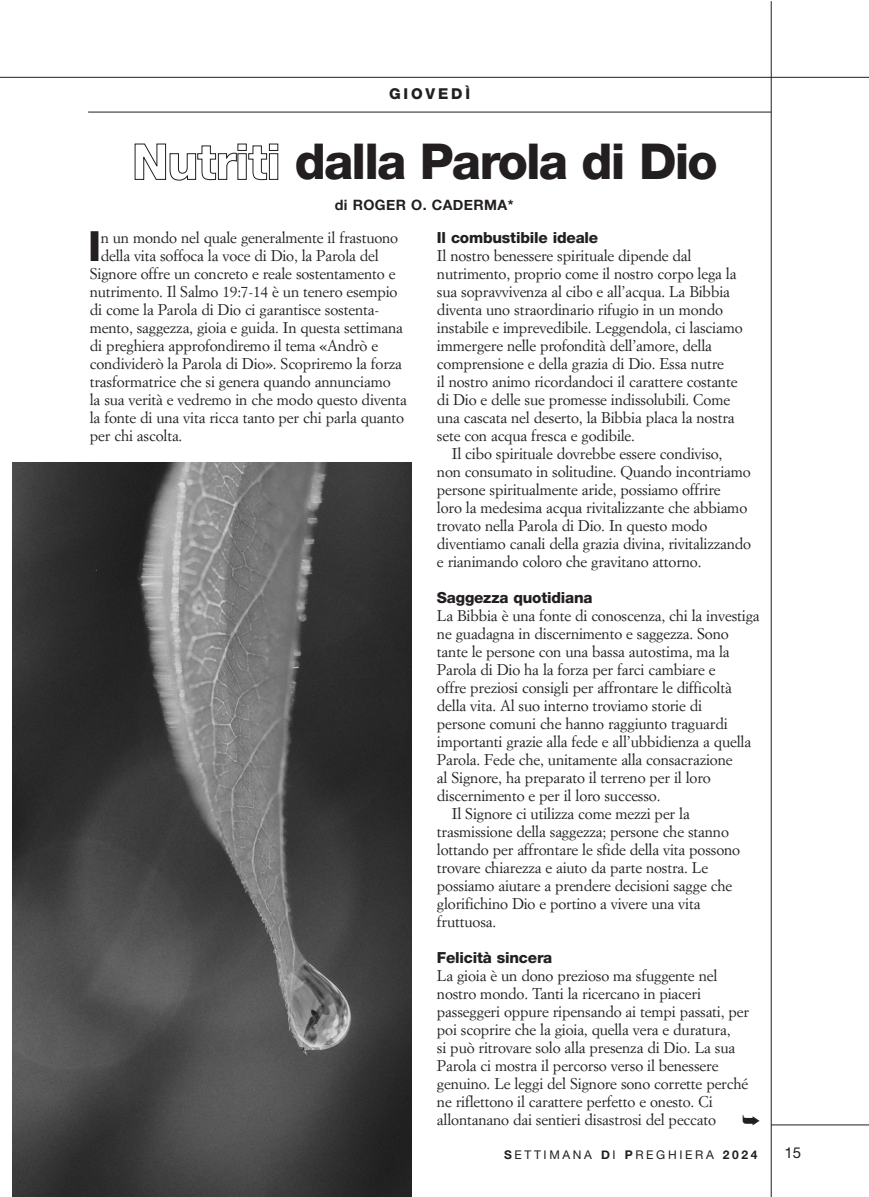
<style>
.page{position:relative;width:869px;height:1197px;background:#fff}
.page>*{position:absolute;margin:0;border:0;box-sizing:border-box;transform-origin:0 0}
.t1{font:800 49.5px "Helvetica Neue";letter-spacing:-.04em;color:#231f20}
.t2{font:800 41.7px "Helvetica Neue";color:#231f20}
.t3{font:15.3px/18px "Simoncini Garamond";letter-spacing:-.01em;color:#231f20}
.t4{font:800 15.3px "Helvetica Neue";letter-spacing:-.015em;color:#231f20}
.t5{font:800 15px "Helvetica Neue";letter-spacing:.19em;color:#231f20}
.t6{font:15px "Helvetica Neue";color:#231f20}
.t7{font:700 14.25px "Helvetica Neue";letter-spacing:.03em;color:#231f20}
.t8{font:12px "Helvetica Neue";letter-spacing:.22em;color:#231f20}
.s1{color:#fff}
.s2{font-weight:700}
</style>
<div class="page">
<hr style="left:0;top:77px;width:869px;height:1px;background:#231f20">
<hr style="left:771px;top:1124px;width:98px;height:1px;background:#231f20">
<hr style="left:88px;top:112px;width:683px;height:1px;background:#231f20">
<hr style="left:771px;top:1px;width:1px;height:1195px;background:#231f20">
<img style="left:13px;top:462px;width:399px;height:734px">
<p class="t5" style="left:389px;top:88px;width:83px">GIOVEDÌ</p>
<h1 class="t1" style="left:132px;top:144px;width:587px"><span class="s1">Nutriti</span> dalla Parola di Dio</h1>
<p class="t7" style="left:335px;top:196px;width:180px">DI ROGER O. CADERMA*</p>
<h2 class="t2" style="left:88px;top:231px;width:15px">I</h2>
<p class="t3" style="left:101px;top:229px;width:299px">n un mondo nel quale generalmente il frastuono</p>
<p class="t3" style="left:101px;top:247px;width:280px">della vita soffoca la voce di Dio, la Parola del</p>
<p class="t3" style="left:90px;top:265px;width:307px">Signore offre un concreto e reale sostentamento e</p>
<p class="t3" style="left:90px;top:283px;width:309px">nutrimento. Il Salmo 19:7-14 è un tenero esempio</p>
<p class="t3" style="left:90px;top:301px;width:291px">di come la Parola di Dio ci garantisce sostenta-</p>
<p class="t3" style="left:90px;top:319px;width:315px">mento, saggezza, gioia e guida. In questa settimana</p>
<p class="t3" style="left:90px;top:337px;width:290px">di preghiera approfondiremo il tema «Andrò e</p>
<p class="t3" style="left:90px;top:355px;width:314px">condividerò la Parola di Dio». Scopriremo la forza</p>
<p class="t3" style="left:90px;top:373px;width:302px">trasformatrice che si genera quando annunciamo</p>
<p class="t3" style="left:90px;top:391px;width:319px">la sua verità e vedremo in che modo questo diventa</p>
<p class="t3" style="left:90px;top:409px;width:316px">la fonte di una vita ricca tanto per chi parla quanto</p>
<p class="t3" style="left:90px;top:427px;width:94px">per chi ascolta.</p>
<p class="t4" style="left:437px;top:232px;width:163px">Il combustibile ideale</p>
<p class="t3" style="left:437px;top:247px;width:307px">Il nostro benessere spirituale dipende dal nutrimento, proprio come il nostro corpo lega la sua sopravvivenza al cibo e all’acqua. La Bibbia diventa uno straordinario rifugio in un mondo instabile e imprevedibile. Leggendola, ci lasciamo immergere nelle profondità dell’amore, della comprensione e della grazia di Dio. Essa nutre<br>il nostro animo ricordandoci il carattere costante di Dio e delle sue promesse indissolubili. Come una cascata nel deserto, la Bibbia placa la nostra sete con acqua fresca e godibile.</p>
<p class="t3" style="left:437px;top:445px;width:316px;text-indent:15px">Il cibo spirituale dovrebbe essere condiviso,<br>non consumato in solitudine. Quando incontriamo persone spiritualmente aride, possiamo offrire<br>loro la medesima acqua rivitalizzante che abbiamo trovato nella Parola di Dio. In questo modo diventiamo canali della grazia divina, rivitalizzando e rianimando coloro che gravitano attorno.</p>
<p class="t4" style="left:437px;top:592px;width:157px">Saggezza quotidiana</p>
<p class="t3" style="left:437px;top:607px;width:324px">La Bibbia è una fonte di conoscenza, chi la investiga</p>
<p class="t3" style="left:437px;top:625px;width:293px">ne guadagna in discernimento e saggezza. Sono</p>
<p class="t3" style="left:437px;top:643px;width:294px">tante le persone con una bassa autostima, ma la</p>
<p class="t3" style="left:437px;top:661px;width:280px">Parola di Dio ha la forza per farci cambiare e</p>
<p class="t3" style="left:437px;top:679px;width:296px">offre preziosi consigli per affrontare le difficoltà</p>
<p class="t3" style="left:437px;top:697px;width:267px">della vita. Al suo interno troviamo storie di</p>
<p class="t3" style="left:437px;top:715px;width:292px">persone comuni che hanno raggiunto traguardi</p>
<p class="t3" style="left:437px;top:733px;width:316px">importanti grazie alla fede e all’ubbidienza a quella</p>
<p class="t3" style="left:437px;top:751px;width:297px">Parola. Fede che, unitamente alla consacrazione</p>
<p class="t3" style="left:437px;top:769px;width:275px">al Signore, ha preparato il terreno per il loro</p>
<p class="t3" style="left:437px;top:787px;width:225px">discernimento e per il loro successo.</p>
<p class="t3" style="left:452px;top:805px;width:239px">Il Signore ci utilizza come mezzi per la</p>
<p class="t3" style="left:437px;top:823px;width:294px">trasmissione della saggezza; persone che stanno</p>
<p class="t3" style="left:437px;top:841px;width:305px">lottando per affrontare le sfide della vita possono</p>
<p class="t3" style="left:437px;top:859px;width:273px">trovare chiarezza e aiuto da parte nostra. Le</p>
<p class="t3" style="left:437px;top:877px;width:297px">possiamo aiutare a prendere decisioni sagge che</p>
<p class="t3" style="left:437px;top:895px;width:265px">glorifichino Dio e portino a vivere una vita</p>
<p class="t3" style="left:437px;top:913px;width:61px">fruttuosa.</p>
<p class="t4" style="left:437px;top:952px;width:117px">Felicità sincera</p>
<p class="t3" style="left:437px;top:967px;width:314px">La gioia è un dono prezioso ma sfuggente nel nostro mondo. Tanti la ricercano in piaceri passeggeri oppure ripensando ai tempi passati, per poi scoprire che la gioia, quella vera e duratura,<br>si può ritrovare solo alla presenza di Dio. La sua Parola ci mostra il percorso verso il benessere genuino. Le leggi del Signore sono corrette perché ne riflettono il carattere perfetto e onesto. Ci allontanano dai sentieri disastrosi del peccato</p>
<p class="t8" style="left:504px;top:1150px;width:255px"><span class="s2">S</span>ETTIMANA <span class="s2">D</span>I <span class="s2">P</span>REGHIERA <span class="s2">2024</span></p>
<p class="t6" style="left:785px;top:1147px;width:18px">15</p>
</div>
